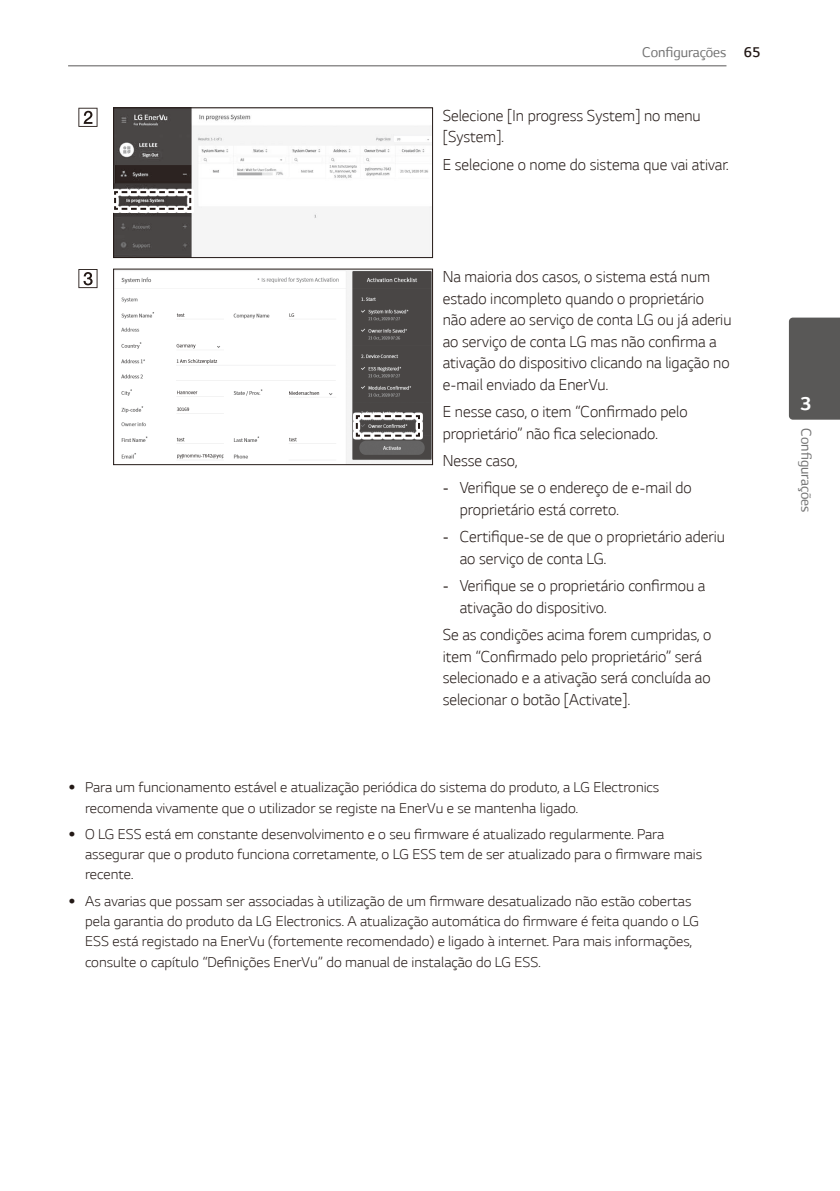
<style>
.page{position:relative;width:840px;height:1191px;background:#fff}
.page>*{position:absolute;margin:0;border:0;box-sizing:border-box;transform-origin:0 0}
.t1{font:700 21px "LG Smart";color:#fff}
.Content_text_Light{font:300 18px/21.6px "LG Smart";color:#231916}
.t2{font:300 16.2px/20.4px "LG Smart";color:#231916;scale:1.05 1}
.t3{font:16px "LG Smart";color:#727272}
.s1{font-weight:300;color:#231916}
.s2{font-weight:400}
</style>
<div class="page">
<hr style="left:68px;top:65px;width:658px;height:1px;background:#595857">
<div style="left:788px;top:317px;width:51px;height:103px;background:#595857"></div>
<svg style="left:78px;top:108px;width:19px;height:19px"></svg>
<img style="left:115px;top:110px;width:315px;height:146px">
<div style="left:113px;top:108px;width:319px;height:150px;border:1px solid #231916"></div>
<svg style="left:113px;top:188px;width:81px;height:24px"></svg>
<svg style="left:113px;top:190px;width:79px;height:21px"></svg>
<svg style="left:78px;top:269px;width:19px;height:19px"></svg>
<img style="left:121px;top:271px;width:309px;height:192px">
<div style="left:113px;top:269px;width:319px;height:196px;border:1px solid #231916"></div>
<div style="left:353px;top:412px;width:69px;height:27px;background:#fff"></div>
<svg style="left:355px;top:415px;width:65px;height:22px"></svg>
<p class="t3" style="left:641px;top:43px;width:120px">Configurações <span class="s1">65</span></p>
<p class="Content_text_Light" style="left:442px;top:104px;width:259px">Selecione [In progress System] no menu [System].</p>
<p class="Content_text_Light" style="left:442px;top:153px;width:287px">E selecione o nome do sistema que vai ativar.</p>
<p class="Content_text_Light" style="left:442px;top:265px;width:290px">Na maioria dos casos, o sistema está num estado incompleto quando o proprietário não adere ao serviço de conta LG ou já aderiu ao serviço de conta LG mas não confirma a ativação do dispositivo clicando na ligação no e-mail enviado da EnerVu.</p>
<p class="Content_text_Light" style="left:442px;top:401px;width:246px">E nesse caso, o item “Confirmado pelo proprietário” não fica selecionado.</p>
<p class="Content_text_Light" style="left:442px;top:450px;width:76px">Nesse caso,</p>
<p class="Content_text_Light" style="left:459px;top:477px;width:233px;text-indent:-17px"><span class="s2">-</span> Verifique se o endereço de e-mail do proprietário está correto.</p>
<p class="Content_text_Light" style="left:459px;top:526px;width:266px;text-indent:-17px"><span class="s2">-</span> Certifique-se de que o proprietário aderiu ao serviço de conta LG.</p>
<p class="Content_text_Light" style="left:459px;top:575px;width:247px;text-indent:-17px"><span class="s2">-</span> Verifique se o proprietário confirmou a ativação do dispositivo.</p>
<p class="Content_text_Light" style="left:442px;top:624px;width:270px">Se as condições acima forem cumpridas, o item “Confirmado pelo proprietário” será selecionado e a ativação será concluída ao selecionar o botão [Activate].</p>
<p class="t2" style="left:85px;top:777px;width:548px">Para um funcionamento estável e atualização periódica do sistema do produto, a LG Electronics recomenda vivamente que o utilizador se registe na EnerVu e se mantenha ligado.</p>
<p class="t2" style="left:85px;top:823px;width:588px">O LG ESS está em constante desenvolvimento e o seu firmware é atualizado regularmente. Para assegurar que o produto funciona corretamente, o LG ESS tem de ser atualizado para o firmware mais recente.</p>
<p class="t2" style="left:85px;top:890px;width:586px">As avarias que possam ser associadas à utilização de um firmware desatualizado não estão cobertas pela garantia do produto da LG Electronics. A atualização automática do firmware é feita quando o LG ESS está registado na EnerVu (fortemente recomendado) e ligado à internet. Para mais informações, consulte o capítulo “Definições EnerVu” do manual de instalação do LG ESS.</p>
<p class="t1" style="left:799px;top:392px;width:12px">3</p>
<p class="t3" style="left:814px;top:428px;width:86px;rotate:90deg">Configurações</p>
</div>
